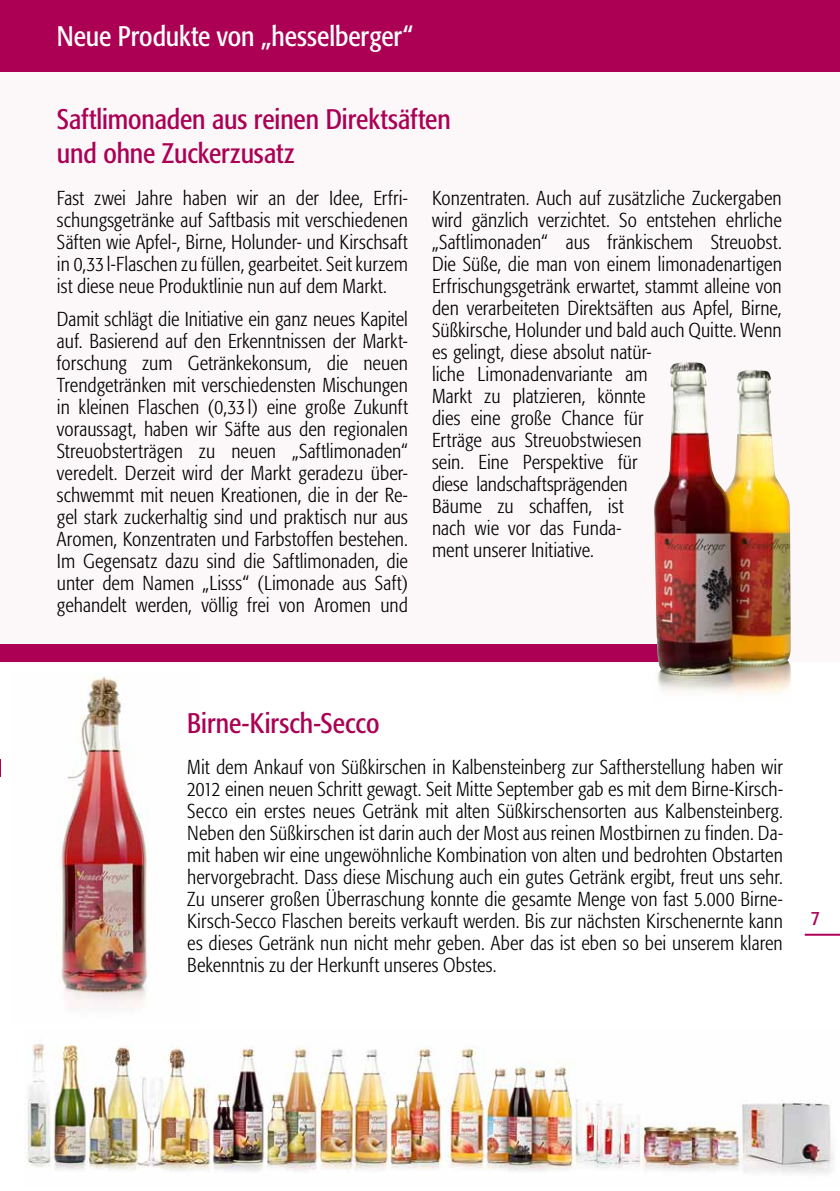
<style>
.page{position:relative;width:840px;height:1191px;background:#fff}
.page>*{position:absolute;margin:0;border:0;box-sizing:border-box;transform-origin:0 0}
.t1{font:condensed 28px/33.6px "Formata";color:#ab0054}
.t2{font:condensed 28px "Formata";letter-spacing:-.005em;color:#fff}
.t3{font:300 condensed 20px/22px "Formata";letter-spacing:.005em;color:#000;text-align:justify}
.t4{font:condensed 20px "Formata";color:#ab0054}
</style>
<div class="page">
<div style="left:0;top:0;width:839px;height:662px;background:#fcf8f9"></div>
<div style="left:0;top:0;width:839px;height:72px;background:#ab0054"></div>
<img style="left:61px;top:676px;width:88px;height:332px">
<div style="left:0;top:645px;width:671px;height:17px;background:#ab0054"></div>
<hr style="left:804px;top:933px;width:35px;height:2px;background:#ab0054">
<img style="left:24px;top:1044px;width:810px;height:130px">
<svg style="left:0;top:759px;width:1px;height:17px"></svg>
<img style="left:652px;top:362px;width:138px;height:335px">
<h1 class="t2" style="left:57px;top:19px;width:358px">Neue Produkte von „hesselberger“</h1>
<h1 class="t1" style="left:57px;top:103px;width:395px">Saftlimonaden aus reinen Direktsäften und ohne Zuckerzusatz</h1>
<p class="t3" style="left:57px;top:187px;width:352px">Fast zwei Jahre haben wir an der Idee, Erfri&shy;schungsgetränke auf Saftbasis mit verschiedenen Säften wie Apfel-, Birne, Holunder- und Kirschsaft in 0,33 l-Flaschen zu füllen, gearbeitet. Seit kurzem ist diese neue Produktlinie nun auf dem Markt.</p>
<p class="t3" style="left:57px;top:309px;width:352px">Damit schlägt die Initiative ein ganz neues Kapitel auf. Basierend auf den Erkenntnissen der Markt&shy;forschung zum Getränkekonsum, die neuen Trendgetränken mit verschiedensten Mischungen in kleinen Flaschen (0,33 l) eine große Zukunft voraussagt, haben wir Säfte aus den regionalen Streuobsterträgen zu neuen „Saftlimonaden“ veredelt. Derzeit wird der Markt geradezu über&shy;schwemmt mit neuen Kreationen, die in der Re&shy;gel stark zuckerhaltig sind und praktisch nur aus Aromen, Konzentraten und Farbstoffen bestehen.<br>Im Gegensatz dazu sind die Saftlimonaden, die unter dem Namen „Lisss“ (Limonade aus Saft) gehandelt werden, völlig frei von Aromen und</p>
<p class="t3" style="left:432px;top:187px;width:351px;text-align:left">Konzentraten. Auch auf zusätzliche Zuckergaben wird gänzlich verzichtet. So entstehen ehrliche „Saftlimonaden“ aus fränkischem Streuobst.<br>Die Süße, die man von einem limonadenartigen Erfrischungsgetränk erwartet, stammt alleine von den verarbeiteten Direktsäften aus Apfel, Birne, Süßkirsche, Holunder und bald auch Quitte. Wenn es gelingt, diese absolut natür-<br>liche Limonadenvariante am<br>Markt zu platzieren, könnte<br>dies eine große Chance für<br>Erträge aus Streuobstwiesen<br>sein. Eine Perspektive für<br>diese landschaftsprägenden<br>Bäume zu schaffen, ist<br>nach wie vor das Funda-<br>ment unserer Initiative.</p>
<h1 class="t1" style="left:187px;top:707px;width:193px">Birne-Kirsch-Secco</h1>
<p class="t3" style="left:187px;top:756px;width:597px">Mit dem Ankauf von Süßkirschen in Kalbensteinberg zur Saftherstellung haben wir 2012 einen neuen Schritt gewagt. Seit Mitte September gab es mit dem Birne-Kirsch-Secco ein erstes neues Getränk mit alten Süßkirschensorten aus Kalbensteinberg.<br>Neben den Süßkirschen ist darin auch der Most aus reinen Mostbirnen zu finden. Da&shy;mit haben wir eine ungewöhnliche Kombination von alten und bedrohten Obstarten hervorgebracht. Dass diese Mischung auch ein gutes Getränk ergibt, freut uns sehr.<br>Zu unserer großen Überraschung konnte die gesamte Menge von fast 5.000 Birne-Kirsch-Secco Flaschen bereits verkauft werden. Bis zur nächsten Kirschenernte kann es dieses Getränk nun nicht mehr geben. Aber das ist eben so bei unserem klaren Bekenntnis zu der Herkunft unseres Obstes.</p>
<p class="t4" style="left:810px;top:906px;width:11px">7</p>
</div>
